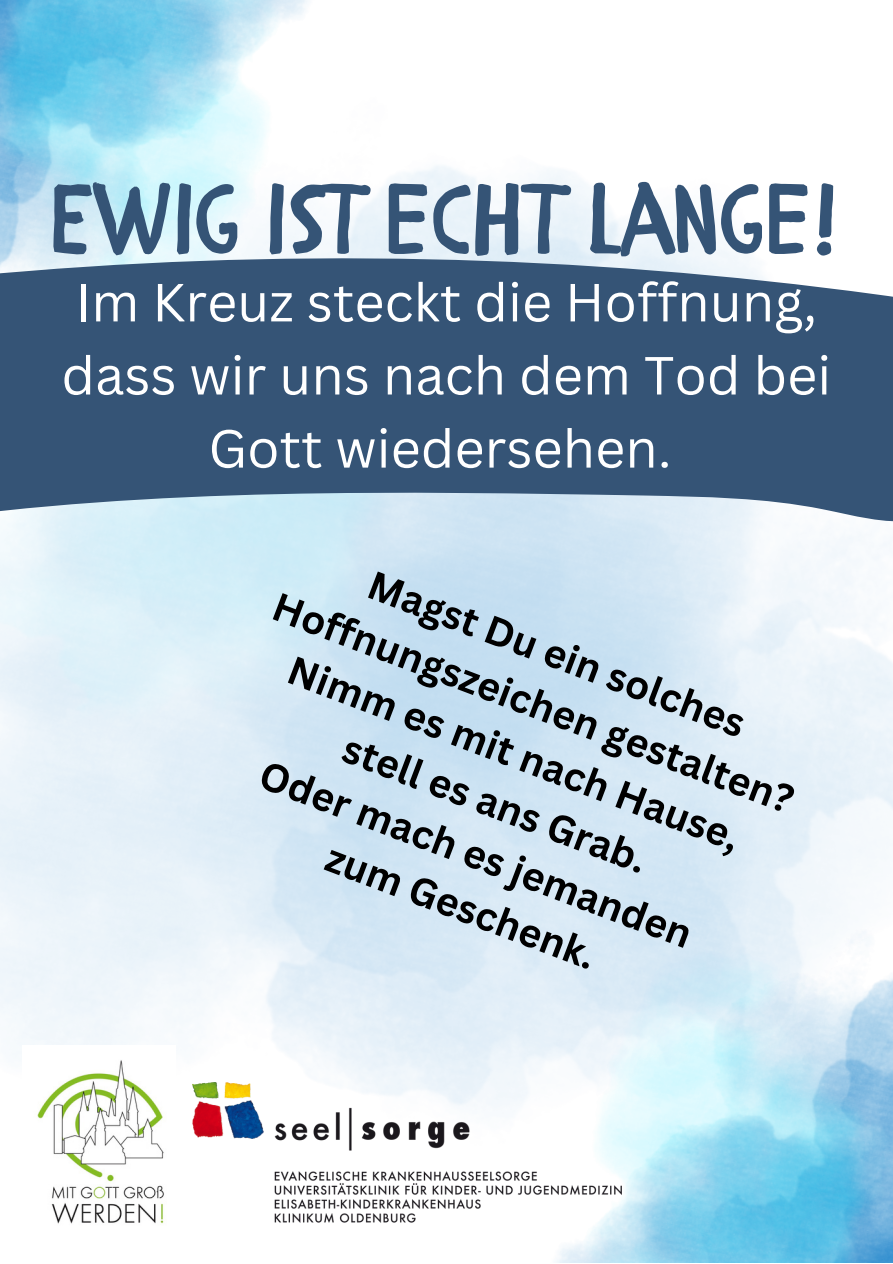
<style>
.page{position:relative;width:893px;height:1264px;background:#fff}
.page>*{position:absolute;margin:0;border:0;box-sizing:border-box;transform-origin:0 0}
.t1{font:99.75px "CHILDRENONE";color:#355476}
.t2{font:52.35px/73.1px "Canva Sans";color:#fff;text-align:center}
.t3{font:700 39px/54px "Canva Sans";color:#000;text-align:center}
</style>
<div class="page">
<img style="left:0;top:166px;width:892px;height:1057px">
<img style="left:0;top:0;width:391px;height:233px">
<img style="left:471px;top:866px;width:421px;height:396px">
<svg style="left:0;top:233px;width:892px;height:326px;background:#67819c"></svg>
<img style="left:22px;top:1045px;width:153px;height:179px">
<img style="left:193px;top:1082px;width:428px;height:140px">
<p class="t1" style="left:52px;top:132px;width:789px">EWIG IST ECHT LANGE!</p>
<p class="t2" style="left:61px;top:264px;width:771px">Im Kreuz steckt die Hoffnung, dass wir uns nach dem Tod bei<br>Gott wiedersehen.</p>
<p class="t3" style="left:304px;top:527px;width:555px;rotate:21deg">Magst Du ein solches<br>Hoffnungszeichen gestalten?</p>
<p class="t3" style="left:300px;top:641px;width:482px;rotate:21deg">Nimm es mit nach Hause,</p>
<p class="t3" style="left:355px;top:720px;width:323px;rotate:21deg">stell es ans Grab.</p>
<p class="t3" style="left:272px;top:745px;width:460px;rotate:21deg">Oder mach es jemanden</p>
<p class="t3" style="left:338px;top:829px;width:286px;rotate:21deg">zum Geschenk.</p>
</div>
